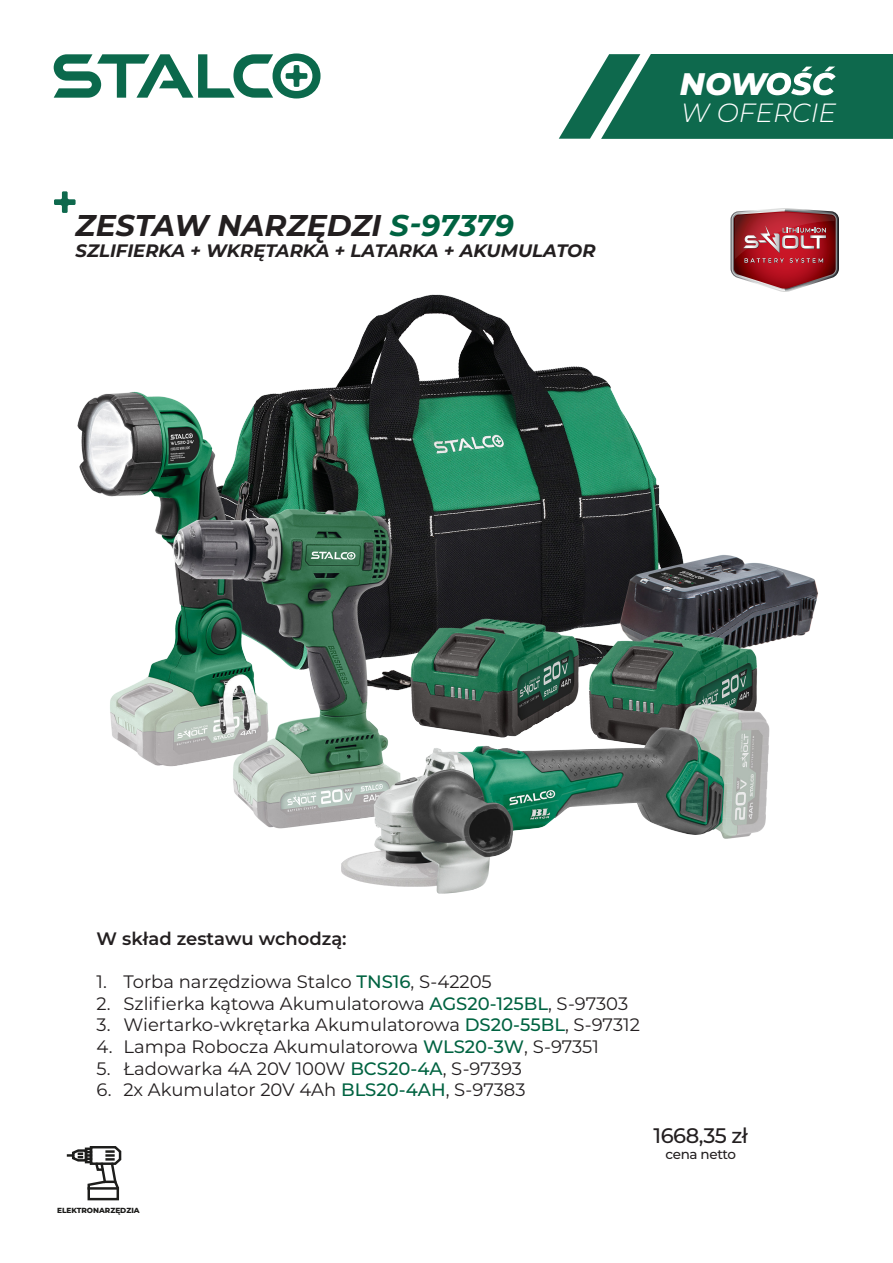
<style>
.page{position:relative;width:893px;height:1263px;background:#fff}
.page>*{position:absolute;margin:0;border:0;box-sizing:border-box;transform-origin:0 0}
.t1{font:italic 800 31.2px "Montserrat";color:#fff}
.nazwa_produktu{font:italic 700 30px "Montserrat";color:#231f20}
.t2{font:italic 300 26.4px "Montserrat";color:#fff}
.do_lewej_tabelka{font:500 21px "Montserrat";letter-spacing:-.025em;color:#231f20}
.t3{font:18px "Montserrat";color:#231f20}
.nazwa_produktu-2{font:italic 700 18px "Montserrat";color:#231f20}
.t4{font:600 18px "Montserrat";color:#231f20}
.do_lewej_tabelka-2{font:500 13.5px "Montserrat";letter-spacing:-.025em;color:#231f20}
.t5{font:800 7.35px "Montserrat";color:#1d1d1b}
.s1{color:#006341}
.s2{font-weight:500;color:#006341}
</style>
<div class="page">
<svg style="left:559px;top:54px;width:334px;height:85px;background:#2f7d65"></svg>
<svg style="left:54px;top:53px;width:267px;height:46px"></svg>
<svg style="left:54px;top:191px;width:22px;height:22px"></svg>
<svg style="left:68px;top:1146px;width:54px;height:55px"></svg>
<svg style="left:730px;top:208px;width:109px;height:84px;background:#ad4f56"></svg>
<img style="left:77px;top:295px;width:741px;height:599px">
<p class="nazwa_produktu" style="left:76px;top:203px;width:440px">ZESTAW NARZĘDZI <span class="s1">S-97379</span></p>
<p class="nazwa_produktu-2" style="left:76px;top:238px;width:522px">SZLIFIERKA + WKRĘTARKA + LATARKA + AKUMULATOR</p>
<h1 class="t1" style="left:680px;top:61px;width:88px">NOW</h1>
<h3 class="t2" style="left:681px;top:95px;width:157px">W OFERCIE</h3>
<p class="t4" style="left:97px;top:926px;width:252px">W skład zestawu wchodzą:</p>
<p class="t3" style="left:97px;top:969px;width:397px">1. Torba narzędziowa Stalco <span class="s2">TNS16</span>, S-42205</p>
<p class="t3" style="left:97px;top:991px;width:533px">2. Szlifierka kątowa Akumulatorowa <span class="s2">AGS20-125BL</span>, S-97303</p>
<p class="t3" style="left:97px;top:1013px;width:545px">3. Wiertarko-wkrętarka Akumulatorowa <span class="s2">DS20-55BL</span>, S-97312</p>
<p class="t3" style="left:97px;top:1034px;width:504px">4. Lampa Robocza Akumulatorowa <span class="s2">WLS20-3W</span>, S-97351</p>
<p class="t3" style="left:97px;top:1056px;width:427px">5. Ładowarka 4A 20V 100W <span class="s2">BCS20-4A</span>, S-97393</p>
<p class="t3" style="left:97px;top:1077px;width:431px">6. 2x Akumulator 20V 4Ah <span class="s2">BLS20-4AH</span>, S-97383</p>
<p class="do_lewej_tabelka" style="left:654px;top:1121px;width:96px">1668,35 zł</p>
<p class="do_lewej_tabelka-2" style="left:665px;top:1145px;width:72px">cena netto</p>
<p class="t5" style="left:57px;top:1206px;width:84px">ELEKTRONARZĘDZIA</p>
</div>
